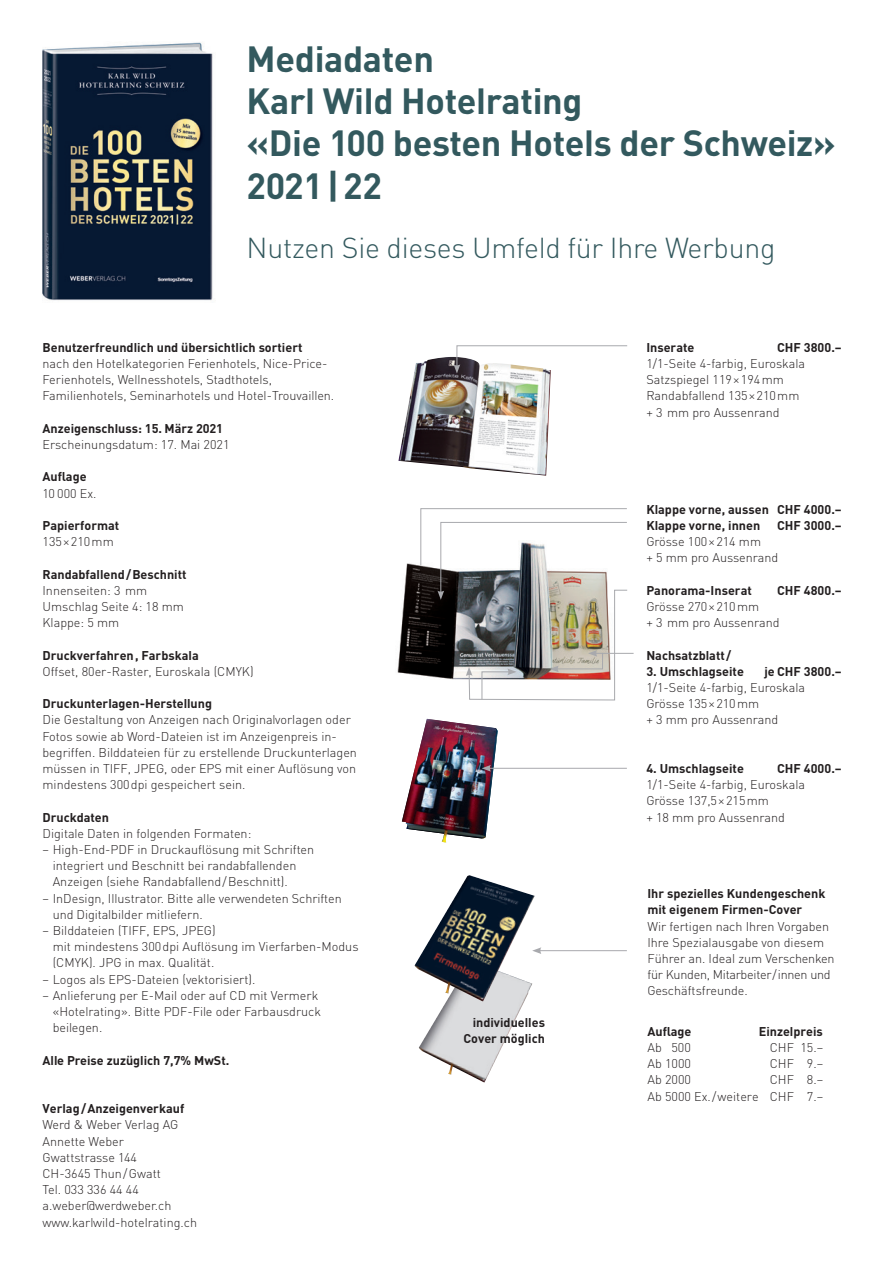
<style>
.page{position:relative;width:893px;height:1263px;background:#fff}
.page>*{position:absolute;margin:0;border:0;box-sizing:border-box;transform-origin:0 0}
.t1{font:700 36px/42px "DIN";letter-spacing:-.01em;color:#33595e}
.t2{font:300 28.5px "DIN";letter-spacing:-.01em;color:#33595e}
.t3{font:300 12.6px/16.2px "DIN";color:#231f20}
.t4{font:700 12.6px/16.2px "DIN";color:#231f20}
</style>
<div class="page">
<img style="left:398px;top:357px;width:153px;height:119px">
<img style="left:402px;top:719px;width:96px;height:123px">
<img style="left:397px;top:563px;width:23px;height:113px">
<hr style="left:488px;top:768px;width:139px;height:1px;background:#a8a9ad">
<svg style="left:482px;top:765px;width:9px;height:7px"></svg>
<hr style="left:539px;top:950px;width:88px;height:1px;background:#a8a9ad">
<svg style="left:535px;top:947px;width:6px;height:7px"></svg>
<svg style="left:454px;top:345px;width:174px;height:29px"></svg>
<img style="left:420px;top:508px;width:214px;height:192px">
<img style="left:419px;top:1002px;width:105px;height:81px">
<img style="left:414px;top:875px;width:121px;height:127px">
<img style="left:42px;top:42px;width:171px;height:259px">
<h1 class="t1" style="left:247px;top:37px;width:591px">Mediadaten<br>Karl Wild Hotelrating<br>«Die 100 besten Hotels der Schweiz»<br>2021|22</h1>
<h2 class="t2" style="left:247px;top:230px;width:530px">Nutzen Sie dieses Umfeld für Ihre Werbung</h2>
<p class="t4" style="left:43px;top:338px;width:261px">Benutzerfreundlich und übersichtlich sortiert</p>
<p class="t3" style="left:43px;top:355px;width:293px">nach den Hotelkategorien Ferienhotels, Nice-Price-<br>Ferienhotels, Wellnesshotels, Stadthotels,<br>Familienhotels, Seminarhotels und Hotel-Trouvaillen.</p>
<p class="t4" style="left:43px;top:419px;width:182px">Anzeigenschluss: 15. März 2021</p>
<p class="t3" style="left:43px;top:436px;width:188px">Erscheinungsdatum: 17. Mai 2021</p>
<p class="t4" style="left:43px;top:468px;width:46px">Auflage</p>
<p class="t3" style="left:43px;top:485px;width:56px">10 000 Ex.</p>
<p class="t4" style="left:43px;top:517px;width:78px">Papierformat</p>
<p class="t3" style="left:43px;top:533px;width:73px">135×210mm</p>
<p class="t4" style="left:43px;top:565px;width:146px">Randabfallend/Beschnitt</p>
<p class="t3" style="left:43px;top:582px;width:143px">Innenseiten: 3 mm<br>Umschlag Seite 4: 18 mm<br>Klappe: 5 mm</p>
<p class="t4" style="left:43px;top:646px;width:158px">Druckverfahren, Farbskala</p>
<p class="t3" style="left:43px;top:663px;width:213px">Offset, 80er-Raster, Euroskala (CMYK)</p>
<p class="t4" style="left:43px;top:695px;width:171px">Druckunterlagen-Herstellung</p>
<p class="t3" style="left:43px;top:712px;width:316px">Die Gestaltung von Anzeigen nach Originalvorlagen oder Fotos sowie ab Word-Dateien ist im Anzeigenpreis in&shy;begriffen. Bilddateien für zu erstellende Druckunterlagen müssen in TIFF, JPEG, oder EPS mit einer Aufösung von mindestens 300dpi gespeichert sein.</p>
<p class="t4" style="left:43px;top:808px;width:68px">Druckdaten</p>
<p class="t3" style="left:43px;top:825px;width:210px">Digitale Daten in folgenden Formaten:</p>
<p class="t3" style="left:53px;top:841px;width:263px;text-indent:-10px">– High-End-PDF in Druckauflösung mit Schriften integriert und Beschnitt bei randabfallenden<br>Anzeigen (siehe Randabfallend/Beschnitt).</p>
<p class="t3" style="left:53px;top:890px;width:291px;text-indent:-10px">– InDesign, Illustrator. Bitte alle verwendeten Schriften und Digitalbilder mitliefern.</p>
<p class="t3" style="left:53px;top:922px;width:307px;text-indent:-10px">– Bilddateien (TIFF, EPS, JPEG)<br>mit mindestens 300dpi Auflösung im Vierfarben-Modus (CMYK). JPG in max. Qualität.</p>
<p class="t3" style="left:43px;top:971px;width:214px">– Logos als EPS-Dateien (vektorisiert).</p>
<p class="t3" style="left:53px;top:987px;width:270px;text-indent:-10px">– Anlieferung per E-Mail oder auf CD mit Vermerk «Hotelrating». Bitte PDF-File oder Farbausdruck beilegen.</p>
<p class="t4" style="left:43px;top:1051px;width:188px">Alle Preise zuzüglich 7,7% MwSt.</p>
<p class="t4" style="left:43px;top:1100px;width:143px">Verlag/Anzeigenverkauf</p>
<p class="t3" style="left:43px;top:1117px;width:156px">Werd &amp; Weber Verlag AG<br>Annette Weber<br>Gwattstrasse 144<br>CH-3645 Thun/Gwatt<br>Tel. 033 336 44 44 a.weber@werdweber.ch www.karlwild-hotelrating.ch</p>
<p class="t4" style="left:646px;top:338px;width:50px">Inserate</p>
<p class="t4" style="left:777px;top:338px;width:66px">CHF 3800.–</p>
<p class="t3" style="left:646px;top:355px;width:160px">1/1-Seite 4-farbig, Euroskala<br>Satzspiegel 119×194mm<br>Randabfallend 135×210mm + 3 mm pro Aussenrand</p>
<p class="t4" style="left:646px;top:500px;width:197px">Klappe vorne, aussen CHF 4000.–<br>Klappe vorne, innen</p>
<p class="t4" style="left:777px;top:517px;width:66px">CHF 3000.–</p>
<p class="t3" style="left:646px;top:533px;width:134px">Grösse 100×214 mm<br>+ 5 mm pro Aussenrand</p>
<p class="t4" style="left:646px;top:581px;width:107px">Panorama-Inserat</p>
<p class="t4" style="left:777px;top:581px;width:66px">CHF 4800.–</p>
<p class="t3" style="left:646px;top:598px;width:135px">Grösse 270×210mm<br>+ 3 mm pro Aussenrand</p>
<p class="t4" style="left:646px;top:646px;width:86px">Nachsatzblatt/</p>
<p class="t4" style="left:646px;top:662px;width:99px">3. Umschlagseite</p>
<p class="t4" style="left:764px;top:662px;width:79px">je CHF 3800.–</p>
<p class="t3" style="left:646px;top:679px;width:160px">1/1-Seite 4-farbig, Euroskala<br>Grösse 135×210mm<br>+ 3 mm pro Aussenrand</p>
<p class="t4" style="left:646px;top:760px;width:99px">4. Umschlagseite</p>
<p class="t4" style="left:777px;top:760px;width:66px">CHF 4000.–</p>
<p class="t3" style="left:646px;top:776px;width:160px">1/1-Seite 4-farbig, Euroskala<br>Grösse 137,5×215mm<br>+ 18 mm pro Aussenrand</p>
<p class="t4" style="left:647px;top:885px;width:180px">Ihr spezielles Kundengeschenk mit eigenem Firmen-Cover</p>
<p class="t3" style="left:647px;top:918px;width:189px">Wir fertigen nach Ihren Vorgaben<br>Ihre Spezialausgabe von diesem<br>Führer an. Ideal zum Verschenken für Kunden, Mitarbeiter/innen und<br>Geschäftsfreunde.</p>
<p class="t4" style="left:463px;top:1014px;width:83px;text-align:right">individuelles<br>Cover möglich</p>
<p class="t4" style="left:647px;top:1022px;width:46px">Auflage</p>
<p class="t4" style="left:759px;top:1022px;width:66px">Einzelpreis</p>
<p class="t3" style="left:647px;top:1039px;width:45px">Ab 500</p>
<p class="t3" style="left:770px;top:1039px;width:55px">CHF 15.–</p>
<p class="t3" style="left:647px;top:1055px;width:45px">Ab 1000</p>
<p class="t3" style="left:770px;top:1055px;width:55px">CHF 9.–</p>
<p class="t3" style="left:647px;top:1071px;width:45px">Ab 2000</p>
<p class="t3" style="left:647px;top:1071px;width:177px;text-align:right">CHF 8.–<br>Ab 5000 Ex./weitere CHF 7.–</p>
</div>
